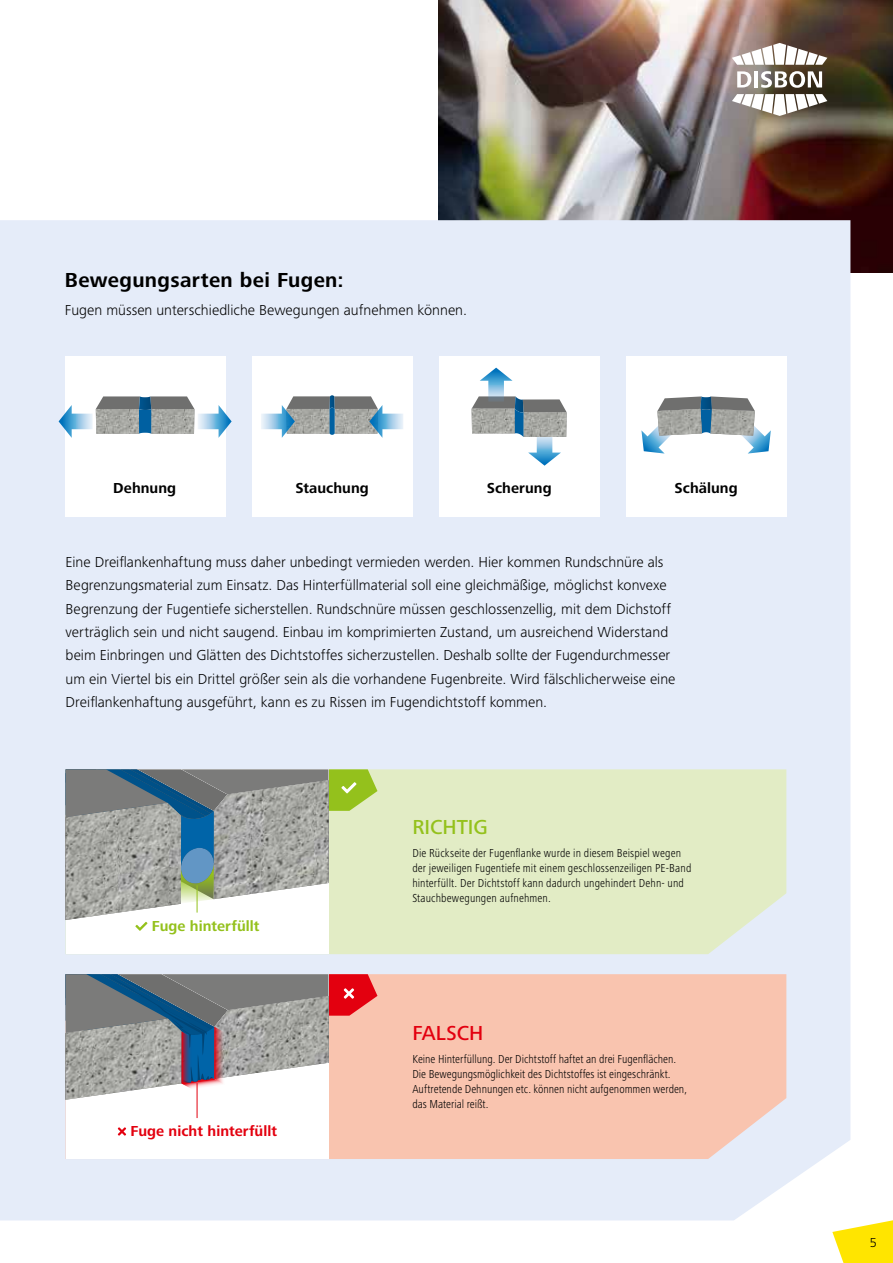
<style>
.page{position:relative;width:893px;height:1263px;background:#fff}
.page>*{position:absolute;margin:0;border:0;box-sizing:border-box;transform-origin:0 0}
.t1{font:700 21px "Frutiger Next LTW1 G";letter-spacing:.015em;color:#000}
.t2{font:500 21px "Frutiger Next LTW1 G";letter-spacing:-.005em;color:#94c11c}
.t3{font:500 21px "Frutiger Next LTW1 G";letter-spacing:-.005em;color:#e3000f}
.t4{font:300 15px/23.4px "Frutiger Next LTW1 G";color:#000}
.t5{font:700 15px "Frutiger Next LTW1 G";letter-spacing:.005em;color:#000}
.t6{font:700 15px "Frutiger Next LTW1 G";letter-spacing:.005em;color:#e3000f}
.t7{font:700 15px "Frutiger Next LTW1 G";letter-spacing:.005em;color:#94c11c}
.t8{font:300 13.5px "Frutiger Next LTW1 G";color:#000}
.t9{font:300 condensed 12px/15px "Frutiger Next LTW1 G";letter-spacing:.005em;color:#000}
</style>
<div class="page">
<img style="left:439px;top:0;width:454px;height:272px">
<div style="left:0;top:220px;width:850px;height:1000px;background:#e5ecf9"></div>
<div style="left:328px;top:974px;width:458px;height:185px;background:#f9c4af"></div>
<div style="left:328px;top:769px;width:458px;height:185px;background:#e2ecc5"></div>
<div style="left:65px;top:356px;width:160px;height:160px;background:#fff"></div>
<div style="left:252px;top:356px;width:160px;height:160px;background:#fff"></div>
<div style="left:439px;top:356px;width:160px;height:160px;background:#fff"></div>
<div style="left:626px;top:356px;width:160px;height:160px;background:#fff"></div>
<svg style="left:59px;top:396px;width:173px;height:42px"></svg>
<svg style="left:261px;top:395px;width:142px;height:43px"></svg>
<svg style="left:472px;top:368px;width:95px;height:98px"></svg>
<svg style="left:641px;top:396px;width:130px;height:58px"></svg>
<img style="left:657px;top:409px;width:45px;height:27px">
<div style="left:66px;top:769px;width:262px;height:185px;background:#fff"></div>
<div style="left:66px;top:974px;width:262px;height:185px;background:#fff"></div>
<svg style="left:66px;top:974px;width:311px;height:132px"></svg>
<hr style="left:197px;top:1083px;width:1px;height:35px;background:#e3000f">
<svg style="left:832px;top:1220px;width:61px;height:43px"></svg>
<svg style="left:66px;top:769px;width:311px;height:162px"></svg>
<svg style="left:118px;top:1127px;width:8px;height:9px"></svg>
<svg style="left:761px;top:71px;width:61px;height:17px"></svg>
<hr style="left:754px;top:71px;width:4px;height:16px;background:#fff">
<svg style="left:737px;top:71px;width:14px;height:16px"></svg>
<svg style="left:732px;top:43px;width:95px;height:22px"></svg>
<svg style="left:732px;top:94px;width:95px;height:22px"></svg>
<h1 class="t1" style="left:65px;top:268px;width:280px">Bewegungsarten bei Fugen:</h1>
<p class="t4" style="left:65px;top:298px;width:404px">Fugen müssen unterschiedliche Bewegungen aufnehmen können.</p>
<p class="t5" style="left:113px;top:479px;width:64px">Dehnung</p>
<p class="t5" style="left:295px;top:479px;width:75px">Stauchung</p>
<p class="t5" style="left:487px;top:479px;width:66px">Scherung</p>
<p class="t5" style="left:674px;top:479px;width:65px">Schälung</p>
<p class="t4" style="left:66px;top:550px;width:611px">Eine Dreiflankenhaftung muss daher unbedingt vermieden werden. Hier kommen Rundschnüre als Begrenzungsmaterial zum Einsatz. Das Hinterfüllmaterial soll eine gleichmäßige, möglichst konvexe Begrenzung der Fugentiefe sicherstellen. Rundschnüre müssen geschlossenzellig, mit dem Dichstoff verträglich sein und nicht saugend. Einbau im komprimierten Zustand, um ausreichend Widerstand beim Einbringen und Glätten des Dichtstoffes sicherzustellen. Deshalb sollte der Fugendurchmesser um ein Viertel bis ein Drittel größer sein als die vorhandene Fugenbreite. Wird fälschlicherweise eine Dreiflankenhaftung ausgeführt, kann es zu Rissen im Fugendichtstoff kommen.</p>
<p class="t7" style="left:152px;top:917px;width:109px">Fuge hinterfüllt</p>
<p class="t6" style="left:130px;top:1122px;width:148px">Fuge nicht hinterfüllt</p>
<h1 class="t2" style="left:412px;top:815px;width:77px">RICHTIG</h1>
<p class="t9" style="left:412px;top:846px;width:281px">Die Rückseite der Fugenflanke wurde in diesem Beispiel wegen der jeweiligen Fugentiefe mit einem geschlossenzeiligen PE-Band hinterfüllt. Der Dichtstoff kann dadurch ungehindert Dehn- und Stauchbewegungen aufnehmen.</p>
<h1 class="t3" style="left:412px;top:1021px;width:73px">FALSCH</h1>
<p class="t9" style="left:412px;top:1052px;width:276px">Keine Hinterfüllung. Der Dichtstoff haftet an drei Fugenflächen.<br>Die Bewegungsmöglichkeit des Dichtstoffes ist eingeschränkt.<br>Auftretende Dehnungen etc. können nicht aufgenommen werden, das Material reißt.</p>
<p class="t8" style="left:870px;top:1235px;width:9px">5</p>
</div>
